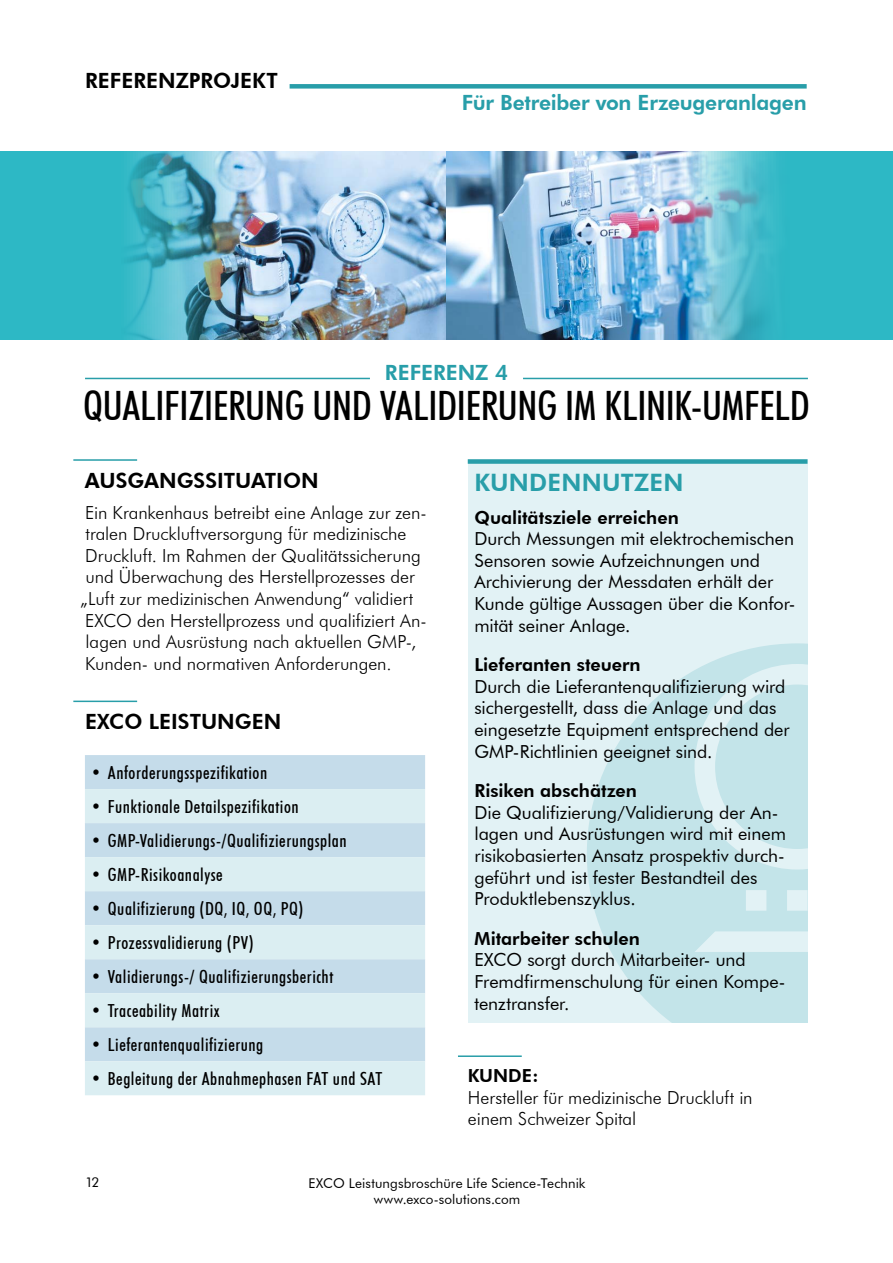
<style>
.page{position:relative;width:893px;height:1263px;background:#fff}
.page>*{position:absolute;margin:0;border:0;box-sizing:border-box;transform-origin:0 0}
.t1{font:500 condensed 40.5px "Futura BT";letter-spacing:-.005em;color:#000}
.t2{font:800 24px "Futura BT";letter-spacing:.01em;color:#289ea9}
.t3{font:800 21px "Futura BT";color:#000}
.t4{font:800 21px "Futura BT";letter-spacing:-.01em;color:#289ea9}
.t5{font:18px/21.6px "Futura BT";letter-spacing:-.005em;color:#000}
.t6{font:300 18px/21.6px "Futura BT";letter-spacing:-.005em;color:#000}
.t7{font:500 condensed 18px "Futura BT";letter-spacing:.03em;color:#000}
.t8{font:800 18px "Futura BT";color:#000}
.t9{font:13.5px/16.2px "Futura BT";letter-spacing:.01em;color:#000;text-align:center}
</style>
<div class="page">
<div style="left:85px;top:755px;width:340px;height:34px;background:#c5dcea"></div>
<svg style="left:85px;top:789px;width:340px;height:306px;background:#d1e6ee"></svg>
<div style="left:468px;top:459px;width:340px;height:564px;background:#e2f2f5"></div>
<svg style="left:587px;top:643px;width:221px;height:380px;fill:#c3e4e9"></svg>
<div style="left:290px;top:84px;width:517px;height:5px;background:#289ea9"></div>
<div style="left:468px;top:459px;width:339px;height:5px;background:#289ea9"></div>
<hr style="left:73px;top:459px;width:64px;height:2px;background:#289ea9">
<hr style="left:73px;top:701px;width:64px;height:1px;background:#289ea9">
<hr style="left:458px;top:1055px;width:64px;height:2px;background:#289ea9">
<hr style="left:85px;top:378px;width:285px;height:1px;background:#289ea9">
<hr style="left:523px;top:378px;width:285px;height:1px;background:#289ea9">
<div style="left:0;top:151px;width:893px;height:189px;background:#2db8c5"></div>
<img style="left:130px;top:151px;width:646px;height:189px">
<p class="t3" style="left:85px;top:68px;width:194px">REFERENZPROJEKT</p>
<p class="t4" style="left:462px;top:89px;width:346px">Für Betreiber von Erzeugeranlagen</p>
<p class="t4" style="left:385px;top:359px;width:124px">REFERENZ 4</p>
<h1 class="t1" style="left:83px;top:381px;width:728px">QUALIFIZIERUNG UND VALIDIERUNG IM KLINIK-UMFELD</h1>
<p class="t3" style="left:85px;top:468px;width:235px">AUSGANGSSITUATION</p>
<p class="t6" style="left:80px;top:501px;width:348px">Ein Krankenhaus betreibt eine Anlage zur zen&shy;tralen Druckluftversorgung für medizinische Druckluft. Im Rahmen der Qualitätssicherung und Überwachung des Herstellprozesses der „Luft zur medizinischen Anwendung“ validiert EXCO den Herstellprozess und qualifiziert An&shy;lagen und Ausrüstung nach aktuellen GMP-, Kunden- und normativen Anforderungen.</p>
<p class="t3" style="left:85px;top:709px;width:198px">EXCO LEISTUNGEN</p>
<p class="t7" style="left:91px;top:762px;width:178px">• Anforderungsspezifikation</p>
<p class="t7" style="left:91px;top:796px;width:209px">• Funktionale Detailspezifikation</p>
<p class="t7" style="left:91px;top:830px;width:257px">• GMP-Validierungs-/Qualifizierungsplan</p>
<p class="t7" style="left:91px;top:864px;width:133px">• GMP-Risikoanalyse</p>
<p class="t7" style="left:91px;top:898px;width:214px">• Qualifizierung (DQ, IQ, OQ, PQ)</p>
<p class="t7" style="left:91px;top:932px;width:164px">• Prozessvalidierung (PV)</p>
<p class="t7" style="left:91px;top:966px;width:244px">• Validierungs-/ Qualifizierungsbericht</p>
<p class="t7" style="left:91px;top:1000px;width:130px">• Traceability Matrix</p>
<p class="t7" style="left:91px;top:1034px;width:174px">• Lieferantenqualifizierung</p>
<p class="t7" style="left:91px;top:1068px;width:293px">• Begleitung der Abnahmephasen FAT und SAT</p>
<h2 class="t2" style="left:474px;top:468px;width:211px">KUNDENNUTZEN</h2>
<p class="t8" style="left:474px;top:506px;width:206px">Qualitätsziele erreichen</p>
<p class="t5" style="left:474px;top:528px;width:323px">Durch Messungen mit elektrochemischen Sensoren sowie Aufzeichnungen und Archivierung der Messdaten erhält der Kunde gültige Aussagen über die Konfor&shy;mität seiner Anlage.</p>
<p class="t8" style="left:474px;top:654px;width:168px">Lieferanten steuern</p>
<p class="t5" style="left:474px;top:675px;width:317px">Durch die Lieferantenqualifizierung wird sichergestellt, dass die Anlage und das eingesetzte Equipment entsprechend der GMP-Richtlinien geeignet sind.</p>
<p class="t8" style="left:474px;top:780px;width:164px">Risiken abschätzen</p>
<p class="t5" style="left:474px;top:801px;width:313px">Die Qualifizierung/Validierung der An&shy;lagen und Ausrüstungen wird mit einem risikobasierten Ansatz prospektiv durch&shy;geführt und ist fester Bestandteil des Produktlebenszyklus.</p>
<p class="t8" style="left:474px;top:927px;width:167px">Mitarbeiter schulen</p>
<p class="t5" style="left:474px;top:949px;width:313px">EXCO sorgt durch Mitarbeiter- und<br>Fremdfirmenschulung für einen Kompe&shy;tenztransfer.</p>
<p class="t8" style="left:468px;top:1064px;width:72px">KUNDE:</p>
<p class="t6" style="left:468px;top:1086px;width:286px">Hersteller für medizinische Druckluft in einem Schweizer Spital</p>
<p class="t9" style="left:85px;top:1174px;width:16px">12</p>
<p class="t9" style="left:308px;top:1175px;width:279px">EXCO Leistungsbroschüre Life Science-Technik www.exco-solutions.com</p>
</div>
